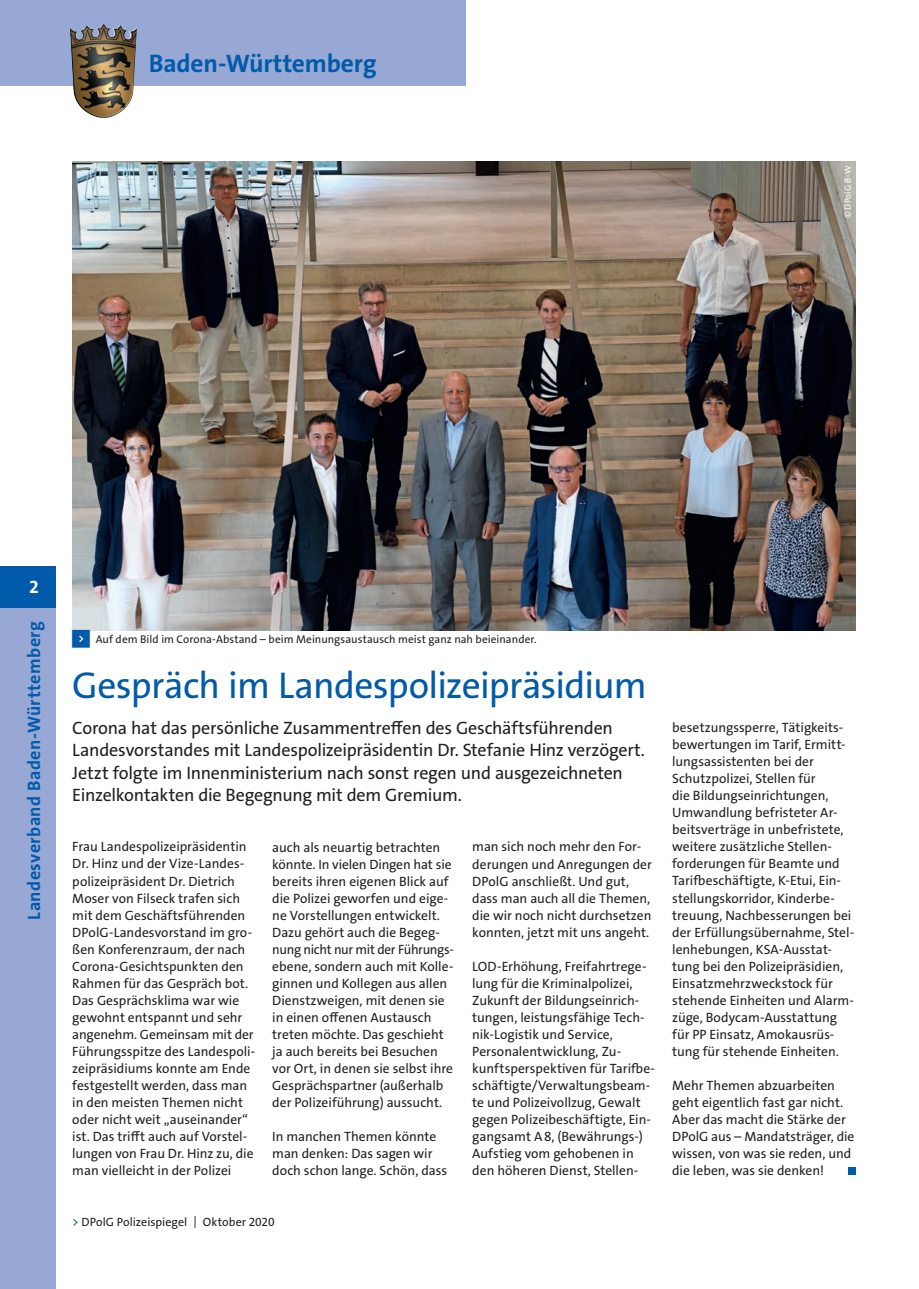
<style>
.page{position:relative;width:919px;height:1289px;background:#fff}
.page>*{position:absolute;margin:0;border:0;box-sizing:border-box;transform-origin:0 0}
.Headline_25_pt{font:37.5px "The Sans Os F";letter-spacing:-.02em;color:#015aaa}
.Rubrik{font:700 25.5px "The Sans Os F";letter-spacing:-.005em;color:#015aaa}
.Vorspann{font:18px/22.5px "The Sans Os F";letter-spacing:-.015em;color:#231f20}
.t1{font:700 18px "The Sans Os F";letter-spacing:.025em;color:#015aaa}
.Pagina{font:700 18px "The Sans Os F";color:#fff}
.Grundtext{font:13.5px/17px "The Sans Os F";color:#231f20}
.Fußzeile{font:12px "The Sans Os F";letter-spacing:.005em;color:#231f20}
.t2{font:11.25px "The Sans Os F";letter-spacing:.005em;color:#231f20}
.Fotonachweis{font:9px "The Sans Os F";letter-spacing:.015em;color:#fff}
.s1{font-family:"Top Numbers";color:#015aaa}
.s2{color:#015aaa}
</style>
<div class="page">
<img style="left:72px;top:162px;width:783px;height:468px">
<div style="left:848px;top:1167px;width:7px;height:7px;background:#015aaa"></div>
<div style="left:0;top:566px;width:55px;height:42px;background:#015aaa"></div>
<div style="left:0;top:608px;width:55px;height:680px;background:#97a8d5"></div>
<div style="left:0;top:0;width:466px;height:85px;background:#97a8d5"></div>
<img style="left:70px;top:23px;width:67px;height:95px">
<p class="Rubrik" style="left:149px;top:47px;width:229px">Baden-Württemberg</p>
<p class="Fotonachweis" style="left:841px;top:218px;width:54px;rotate:-90deg">© DPolG B-W</p>
<p class="Pagina" style="left:29px;top:575px;width:11px">2</p>
<h3 class="t1" style="left:22px;top:919px;width:300px;rotate:-90deg">Landesverband Baden-Württemberg</h3>
<p class="t2" style="left:72px;top:632px;width:466px"><span class="s1">&lt;</span> Auf dem Bild im Corona-Abstand – beim Meinungsaustausch meist ganz nah beieinander.</p>
<p class="Headline_25_pt" style="left:72px;top:661px;width:576px">Gespräch im Landespolizeipräsidium</p>
<p class="Vorspann" style="left:72px;top:716px;width:574px">Corona hat das persönliche Zusammentreffen des Geschäftsführenden Landesvorstandes mit Landespolizeipräsidentin Dr. Stefanie Hinz verzögert.<br>Jetzt folgte im Innenministerium nach sonst regen und ausgezeichneten Einzelkontakten die Begegnung mit dem Gremium.</p>
<p class="Grundtext" style="left:72px;top:838px;width:184px">Frau Landespolizeipräsidentin<br>Dr. Hinz und der Vize-Landes&shy;polizeipräsident Dr. Dietrich<br>Moser von Filseck trafen sich mit dem Geschäftsführenden<br>DPolG-Landesvorstand im gro&shy;ßen Konferenzraum, der nach<br>Corona-Gesichtspunkten den<br>Rahmen für das Gespräch bot.<br>Das Gesprächsklima war wie gewohnt entspannt und sehr angenehm. Gemeinsam mit der<br>Führungsspitze des Landespoli&shy;zeipräsidiums konnte am Ende festgestellt werden, dass man in den meisten Themen nicht oder nicht weit „auseinander“ ist. Das trifft auch auf Vorstel&shy;lungen von Frau Dr. Hinz zu, die man vielleicht in der Polizei</p>
<p class="Grundtext" style="left:272px;top:838px;width:183px">auch als neuartig betrachten könnte. In vielen Dingen hat sie bereits ihren eigenen Blick auf die Polizei geworfen und eige&shy;ne Vorstellungen entwickelt.<br>Dazu gehört auch die Begeg&shy;nung nicht nur mit der Führungs&shy;ebene, sondern auch mit Kolle&shy;ginnen und Kollegen aus allen<br>Dienstzweigen, mit denen sie in einen offenen Austausch treten möchte. Das geschieht ja auch bereits bei Besuchen vor Ort, in denen sie selbst ihre<br>Gesprächspartner (außerhalb der Polizeiführung) aussucht.</p>
<p class="Grundtext" style="left:472px;top:838px;width:181px">man sich noch mehr den For&shy;derungen und Anregungen der<br>DPolG anschließt. Und gut, dass man auch all die Themen, die wir noch nicht durchsetzen konnten, jetzt mit uns angeht.</p>
<p class="Grundtext" style="left:472px;top:957px;width:184px">LOD-Erhöhung, Freifahrtrege&shy;lung für die Kriminalpolizei,<br>Zukunft der Bildungseinrich&shy;tungen, leistungsfähige Tech&shy;nik-Logistik und Service,<br>Personalentwicklung, Zu&shy;kunftsperspektiven für Tarifbe&shy;schäftigte/Verwaltungsbeam&shy;te und Polizeivollzug, Gewalt gegen Polizeibeschäftigte, Ein&shy;gangsamt A8, (Bewährungs-)<br>Aufstieg vom gehobenen in den höheren Dienst, Stellen-</p>
<p class="Grundtext" style="left:272px;top:1127px;width:176px">In manchen Themen könnte man denken: Das sagen wir doch schon lange. Schön, dass</p>
<p class="Fußzeile" style="left:72px;top:1213px;width:204px"><span class="s2">&gt;</span> DPolG Polizeispiegel | Oktober 2020</p>
<p class="Grundtext" style="left:672px;top:719px;width:183px">besetzungssperre, Tätigkeits&shy;bewertungen im Tarif, Ermitt&shy;lungsassistenten bei der<br>Schutzpolizei, Stellen für<br>die Bildungseinrichtungen,<br>Umwandlung befristeter Ar&shy;beitsverträge in unbefristete, weitere zusätzliche Stellen&shy;forderungen für Beamte und<br>Tarifbeschäftigte, K-Etui, Ein&shy;stellungskorridor, Kinderbe&shy;treuung, Nachbesserungen bei der Erfüllungsübernahme, Stel&shy;lenhebungen, KSA-Ausstat&shy;tung bei den Polizeipräsidien,<br>Einsatzmehrzweckstock für stehende Einheiten und Alarm&shy;züge, Bodycam-Ausstattung für PP Einsatz, Amokausrüs&shy;tung für stehende Einheiten.</p>
<p class="Grundtext" style="left:672px;top:1076px;width:184px">Mehr Themen abzuarbeiten geht eigentlich fast gar nicht.<br>Aber das macht die Stärke der<br>DPolG aus – Mandatsträger, die wissen, von was sie reden, und die leben, was sie denken!</p>
</div>
